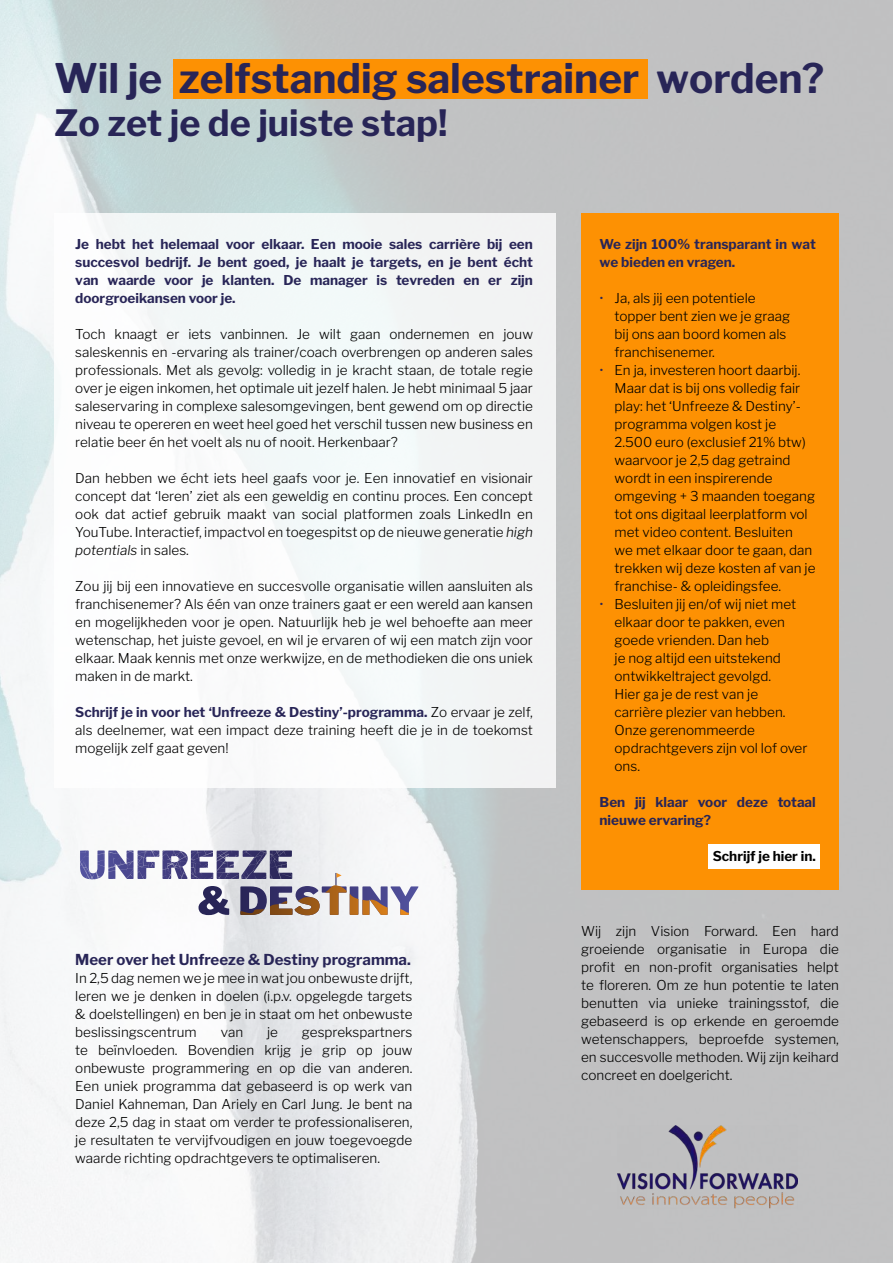
<style>
.page{position:relative;width:893px;height:1263px;background:#fff}
.page>*{position:absolute;margin:0;border:0;box-sizing:border-box;transform-origin:0 0}
.t1{font:700 40.5px "Libre Franklin";color:#282557}
.t2{font:700 36px "Libre Franklin";color:#282557}
.t3{font:700 15px "Libre Franklin";color:#282557}
.t4{font:300 13.5px/18px "Libre Franklin";color:#000;text-align:justify}
.t5{font:700 13.5px/18px "Libre Franklin";color:#282557}
.t6{font:700 13.5px "Libre Franklin";color:#000}
.s1{font-style:italic}
.s2{font-weight:700;color:#282557}
.s3{color:#282557}
</style>
<div class="page">
<img style="left:0;top:0;width:893px;height:1263px">
<div style="left:173px;top:59px;width:474px;height:40px;background:#fd9103"></div>
<div style="left:54px;top:213px;width:502px;height:574px;background:#f3f9f9"></div>
<div style="left:581px;top:213px;width:258px;height:676px;background:#fd9103"></div>
<div style="left:708px;top:844px;width:112px;height:25px;background:#fff"></div>
<svg style="left:162px;top:850px;width:256px;height:65px"></svg>
<img style="left:618px;top:1126px;width:180px;height:83px">
<h1 class="t1" style="left:54px;top:54px;width:772px">Wil je zelfstandig salestrainer worden?</h1>
<h2 class="t2" style="left:54px;top:102px;width:395px">Zo zet je de juiste stap!</h2>
<p class="t5" style="left:75px;top:235px;width:459px;text-align:justify">Je hebt het helemaal voor elkaar. Een mooie sales carrière bij een succesvol bedrijf. Je bent goed, je haalt je targets, en je bent écht van waarde voor je klanten. De manager is tevreden en er zijn doorgroeikansen voor je.</p>
<p class="t4" style="left:75px;top:325px;width:459px">Toch knaagt er iets vanbinnen. Je wilt gaan ondernemen en jouw saleskennis en -ervaring als trainer/coach overbrengen op anderen sales professionals. Met als gevolg: volledig in je kracht staan, de totale regie over je eigen inkomen, het optimale uit jezelf halen. Je hebt minimaal 5 jaar saleservaring in complexe salesomgevingen, bent gewend om op directie niveau te opereren en weet heel goed het verschil tussen new business en relatie beer én het voelt als nu of nooit. Herkenbaar?</p>
<p class="t4" style="left:75px;top:469px;width:459px">Dan hebben we écht iets heel gaafs voor je. Een innovatief en visionair concept dat ‘leren’ ziet als een geweldig en continu proces. Een concept ook dat actief gebruik maakt van social platformen zoals LinkedIn en YouTube. Interactief, impactvol en toegespitst op de nieuwe generatie <span class="s1">high potentials</span> in sales.</p>
<p class="t4" style="left:75px;top:577px;width:459px">Zou jij bij een innovatieve en succesvolle organisatie willen aansluiten als franchisenemer? Als één van onze trainers gaat er een wereld aan kansen en mogelijkheden voor je open. Natuurlijk heb je wel behoefte aan meer wetenschap, het juiste gevoel, en wil je ervaren of wij een match zijn voor elkaar. Maak kennis met onze werkwijze, en de methodieken die ons uniek maken in de markt.</p>
<p class="t4" style="left:75px;top:703px;width:459px"><span class="s2">Schrijf je in voor het ‘Unfreeze &amp; Destiny’-programma.</span> Zo ervaar je zelf, als deelnemer, wat een impact deze training heeft die je in de toekomst mogelijk zelf gaat geven!</p>
<p class="t3" style="left:75px;top:950px;width:337px">Meer over het Unfreeze &amp; Destiny programma.</p>
<p class="t4" style="left:75px;top:969px;width:339px">In 2,5 dag nemen we je mee in wat jou onbewuste drijft, leren we je denken in doelen (i.p.v. opgelegde targets &amp; doelstellingen) en ben je in staat om het onbewuste beslissingscentrum</p>
<p class="t4" style="left:75px;top:1023px;width:339px;text-indent:227px">gesprekspartners te beïnvloeden. Bovendien krijg je grip op jouw onbewuste programmering en op die van anderen.<br>Een uniek programma dat gebaseerd is op werk van Daniel Kahneman, Dan Ariely en Carl Jung. Je bent na deze 2,5 dag in staat om verder te professionaliseren, je resultaten te vervijfvoudigen en jouw toegevoegde waarde richting opdrachtgevers te optimaliseren.</p>
<p class="t4" style="left:221px;top:1023px;width:24px">van</p>
<p class="t4" style="left:267px;top:1023px;width:12px">je</p>
<p class="t5" style="left:600px;top:235px;width:218px">We zijn 100% transparant in wat we bieden en vragen.</p>
<p class="t4" style="left:615px;top:289px;width:177px;text-align:left;text-indent:-15px"><span class="s3">•</span> Ja, als jij een potentiele topper bent zien we je graag bij ons aan boord komen als franchisenemer.</p>
<p class="t4" style="left:615px;top:361px;width:203px;text-align:left;text-indent:-15px"><span class="s3">•</span> En ja, investeren hoort daarbij.<br>Maar dat is bij ons volledig fair play: het ‘Unfreeze &amp; Destiny’- programma volgen kost je<br>2.500 euro (exclusief 21% btw) waarvoor je 2,5 dag getraind wordt in een inspirerende omgeving + 3 maanden toegang tot ons digitaal leerplatform vol met video content. Besluiten<br>we met elkaar door te gaan, dan trekken wij deze kosten af van je franchise- &amp; opleidingsfee.</p>
<p class="t4" style="left:615px;top:595px;width:194px;text-align:left;text-indent:-15px"><span class="s3">•</span> Besluiten jij en/of wij niet met elkaar door te pakken, even goede vrienden. Dan heb<br>je nog altijd een uitstekend ontwikkeltraject gevolgd.<br>Hier ga je de rest van je carrière plezier van hebben.<br>Onze gerenommeerde opdrachtgevers zijn vol lof over ons.</p>
<p class="t5" style="left:600px;top:793px;width:218px">Ben jij klaar voor deze totaal nieuwe ervaring?</p>
<p class="t6" style="left:713px;top:848px;width:105px">Schrijf je hier in.</p>
<p class="t4" style="left:581px;top:922px;width:259px">Wij zijn Vision Forward. Een hard groeiende organisatie in Europa die profit en non-profit organisaties helpt te floreren. Om ze hun potentie te laten benutten via unieke trainingsstof, die gebaseerd is op erkende en geroemde wetenschappers, beproefde systemen, en succesvolle methoden. Wij zijn keihard concreet en doelgericht.</p>
</div>
